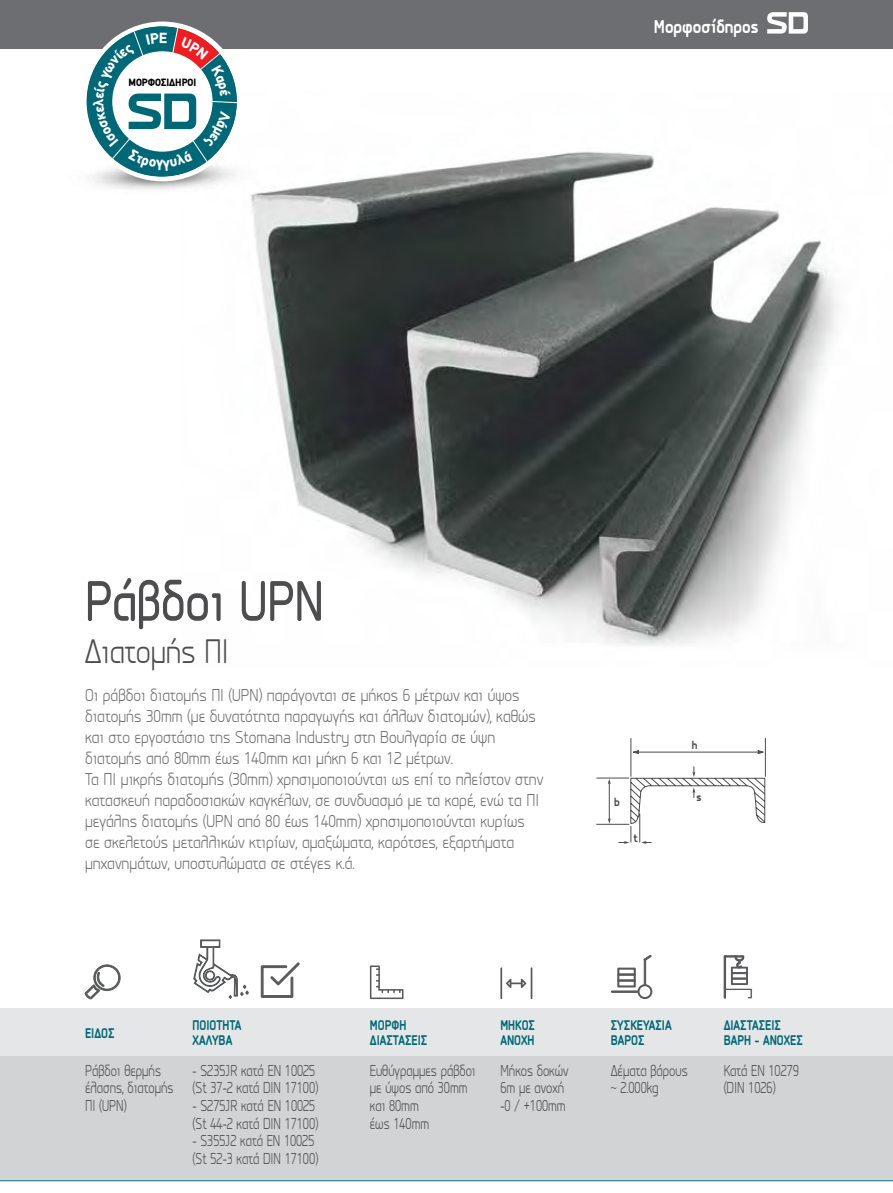
<style>
.page{position:relative;width:893px;height:1193px;background:#fff}
.page>*{position:absolute;margin:0;border:0;box-sizing:border-box;transform-origin:0 0}
.t1{font:59.4px "PF Isotext Pro";letter-spacing:-.01em;color:#4d4d4f;scale:.85 1}
.t2{font:300 35.55px "PF Isotext Pro";letter-spacing:-.01em;color:#4d4d4f;scale:.9 1}
.t3{font:700 19.5px "PF Isotext Pro";color:#fff;scale:.85 1}
.t4{font:300 18px/21px "PF Isotext Pro";color:#6d6e71;scale:.9 1}
.t5{font:300 16.5px/17.5px "PF Isotext Pro";color:#4d4d4f;scale:.8 1}
.t6{font:700 14.55px/15px "PF Isotext Pro";color:#006877;scale:.8 1}
.t7{font:700 12px "PF Isotext Pro";color:#4d4d4f;scale:.9 1}
.t8{font:900 10.65px "PF Din Text";letter-spacing:-.005em;color:#000;scale:.95 1}
</style>
<div class="page">
<hr style="left:0;top:1180px;width:893px;height:1px;background:#006877">
<div style="left:0;top:1008px;width:893px;height:172px;background:#e5e6e7"></div>
<div style="left:0;top:1056px;width:893px;height:124px;background:#d1d3d4"></div>
<div style="left:0;top:0;width:893px;height:48px;background:#6d6e71"></div>
<svg style="left:767px;top:12px;width:41px;height:22px"></svg>
<img style="left:250px;top:151px;width:588px;height:495px">
<img style="left:92px;top:158px;width:167px;height:36px">
<svg style="left:596px;top:738px;width:170px;height:106px"></svg>
<svg style="left:724px;top:955px;width:28px;height:44px"></svg>
<svg style="left:617px;top:967px;width:19px;height:21px"></svg>
<div style="left:611px;top:990px;width:27px;height:2px;border:1px solid #58595b"></div>
<div style="left:644px;top:959px;width:2px;height:26px;border:1px solid #58595b"></div>
<svg style="left:644px;top:954px;width:8px;height:7px"></svg>
<div style="left:637px;top:984px;width:15px;height:15px;border:2px solid #58595b;border-radius:50%"></div>
<svg style="left:85px;top:964px;width:36px;height:35px"></svg>
<svg style="left:193px;top:939px;width:56px;height:60px"></svg>
<svg style="left:260px;top:962px;width:40px;height:36px"></svg>
<svg style="left:370px;top:965px;width:33px;height:34px"></svg>
<svg style="left:506px;top:978px;width:20px;height:10px"></svg>
<hr style="left:500px;top:967px;width:2px;height:32px;background:#58595b">
<hr style="left:531px;top:967px;width:1px;height:32px;background:#58595b">
<svg style="left:87px;top:26px;width:152px;height:151px"></svg>
<p class="t8" style="left:129px;top:76px;width:73px">ΜΟΡΦΟΣΙ∆ΗΡΟΙ</p>
<p class="t3" style="left:654px;top:16px;width:125px">Μορφοσίδηρος</p>
<h1 class="t1" style="left:85px;top:566px;width:283px">Ράβδοι UPN</h1>
<h2 class="t2" style="left:85px;top:631px;width:162px">Διατομής ΠΙ</h2>
<p class="t4" style="left:85px;top:684px;width:511px">Οι ράβδοι διατομής ΠΙ (UPN) παράγονται σε μήκος 6 μέτρων και ύψος διατομής 30mm (με δυνατότητα παραγωγής και άλλων διατομών), καθώς και στο εργοστάσιο της Stomana Industry στη Βουλγαρία σε ύψη διατομής από 80mm έως 140mm και μήκη 6 και 12 μέτρων.<br>Τα ΠΙ μικρής διατομής (30mm) χρησιμοποιούνται ως επί το πλείστον στην κατασκευή παραδοσιακών καγκέλων, σε συνδυασμό με τα καρέ, ενώ τα ΠΙ μεγάλης διατομής (UPN από 80 έως 140mm) χρησιμοποιούνται κυρίως σε σκελετούς μεταλλικών κτιρίων, αμαξώματα, καρότσες, εξαρτήματα μηχανημάτων, υποστυλώματα σε στέγες κ.ά.</p>
<p class="t7" style="left:692px;top:737px;width:8px">h</p>
<p class="t7" style="left:614px;top:795px;width:8px">b</p>
<p class="t7" style="left:696px;top:790px;width:7px">s</p>
<p class="t7" style="left:633px;top:831px;width:6px">t</p>
<p class="t6" style="left:611px;top:1018px;width:78px">ΣΥΣΚΕΥΑΣΙΑ<br>ΒΑΡΟΣ</p>
<p class="t5" style="left:611px;top:1061px;width:98px">Δέματα βάρους ~ 2.000kg</p>
<p class="t6" style="left:85px;top:1025px;width:38px">ΕΙΔΟΣ</p>
<p class="t6" style="left:500px;top:1018px;width:45px">ΜΗΚΟΣ<br>ΑΝΟΧΗ</p>
<p class="t5" style="left:500px;top:1061px;width:87px">Μήκος δοκών<br>6m με ανοχή -0 / +100mm</p>
<p class="t5" style="left:724px;top:1061px;width:96px">Κατά ΕΝ 10279 (DIN 1026)</p>
<p class="t6" style="left:193px;top:1018px;width:63px">ΠΟΙΟΤΗΤΑ<br>ΧΑΛΥΒΑ</p>
<p class="t5" style="left:193px;top:1061px;width:158px">- S235JR κατά ΕΝ 10025 (St 37-2 κατά DIN 17100)</p>
<p class="t5" style="left:193px;top:1096px;width:158px">- S275JR κατά ΕΝ 10025 (St 44-2 κατά DIN 17100)</p>
<p class="t5" style="left:193px;top:1131px;width:158px">- S355J2 κατά ΕΝ 10025 (St 52-3 κατά DIN 17100)</p>
<p class="t6" style="left:370px;top:1018px;width:73px">ΜΟΡΦΗ<br>ΔΙΑΣΤΑΣΕΙΣ</p>
<p class="t5" style="left:370px;top:1061px;width:134px">Ευθύγραμμες ράβδοι με ύψος από 30mm και 80mm<br>έως 140mm</p>
<p class="t6" style="left:724px;top:1018px;width:101px">ΔΙΑΣΤΑΣΕΙΣ<br>ΒΑΡΗ - ΑΝΟΧΕΣ</p>
<p class="t5" style="left:85px;top:1061px;width:112px">Ράβδοι θερμής έλασης, διατομής<br>ΠΙ (UΡΝ)</p>
</div>
